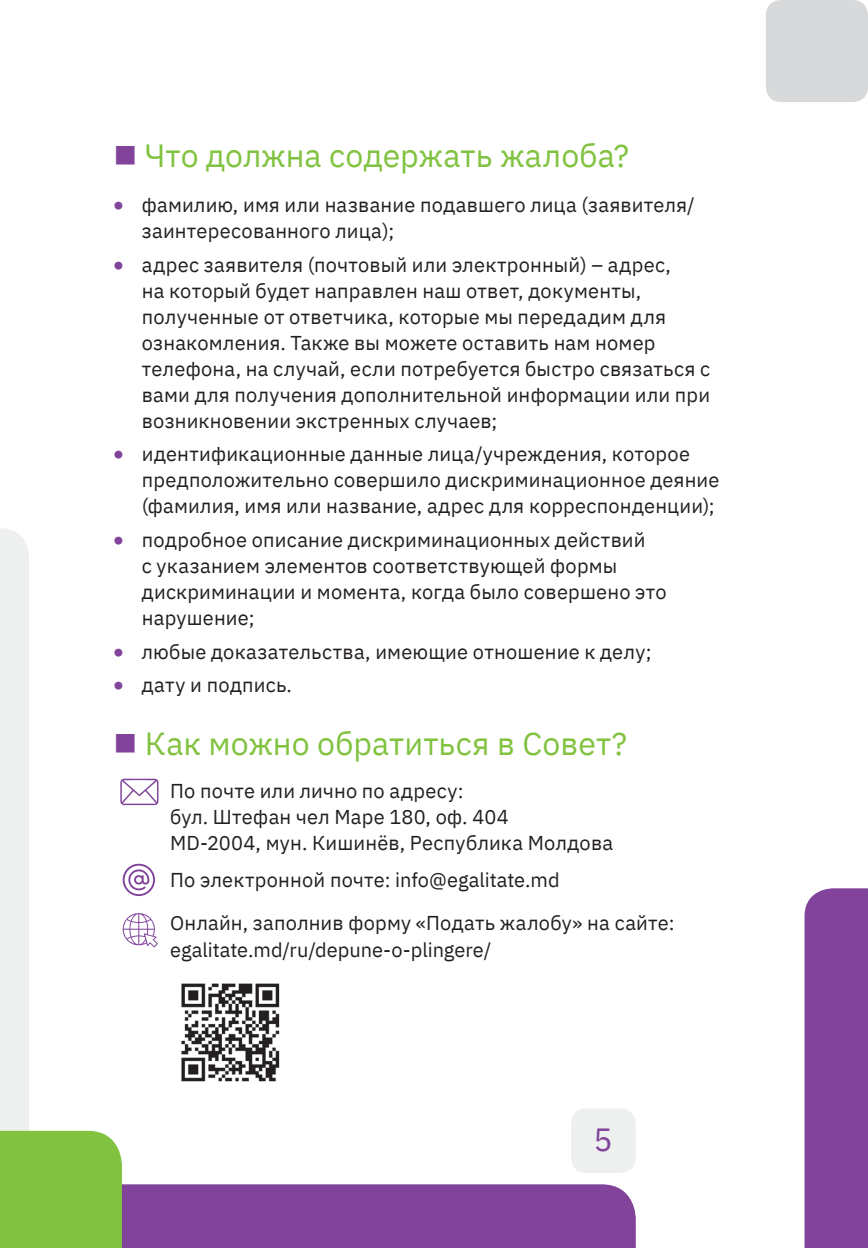
<style>
.page{position:relative;width:868px;height:1248px;background:#fff}
.page>*{position:absolute;margin:0;border:0;box-sizing:border-box;transform-origin:0 0}
.t1{font:32px "IBM Plex Sans";color:#81c340}
.t2{font:32px "IBM Plex Sans";color:#81449a}
.t3{font:20px/26px "IBM Plex Sans";letter-spacing:.01em;color:#231f20}
.s1{color:#81449a}
</style>
<div class="page">
<div style="left:804px;top:888px;width:63px;height:359px;background:#81449a"></div>
<div style="left:765px;top:0;width:102px;height:102px;background:#d8d9da;border-radius:15px"></div>
<svg style="left:0;top:528px;width:635px;height:719px"></svg>
<div style="left:171px;top:972px;width:119px;height:119px;background:#fff"></div>
<img style="left:181px;top:983px;width:99px;height:98px">
<h1 class="t1" style="left:113px;top:131px;width:517px"><span class="s1">■</span> Что должна содержать жалоба?</h1>
<p class="t3" style="left:142px;top:190px;width:554px;text-indent:-28px"><span class="s1">•</span> фамилию, имя или название подавшего лица (заявителя/ заинтересованного лица);</p>
<p class="t3" style="left:142px;top:250px;width:570px;text-indent:-28px"><span class="s1">•</span> адрес заявителя (почтовый или электронный) – адрес,<br>на который будет направлен наш ответ, документы, полученные от ответчика, которые мы передадим для ознакомления. Также вы можете оставить нам номер телефона, на случай, если потребуется быстро связаться с вами для получения дополнительной информации или при возникновении экстренных случаев;</p>
<p class="t3" style="left:142px;top:439px;width:579px;text-indent:-28px"><span class="s1">•</span> идентификационные данные лица/учреждения, которое предположительно совершило дискриминационное деяние (фамилия, имя или название, адрес для корреспонденции);</p>
<p class="t3" style="left:142px;top:525px;width:526px;text-indent:-28px"><span class="s1">•</span> подробное описание дискриминационных действий<br>с указанием элементов соответствующей формы дискриминации и момента, когда было совершено это нарушение;</p>
<p class="t3" style="left:113px;top:637px;width:539px"><span class="s1">•</span> любые доказательства, имеющие отношение к делу;</p>
<p class="t3" style="left:113px;top:670px;width:180px"><span class="s1">•</span> дату и подпись.</p>
<h1 class="t1" style="left:113px;top:719px;width:515px"><span class="s1">■</span> Как можно обратиться в Совет?</h1>
<p class="t3" style="left:170px;top:776px;width:444px">По почте или лично по адресу:<br>бул. Штефан чел Маре 180, оф. 404<br>MD-2004, мун. Кишинёв, Республика Молдова</p>
<p class="t3" style="left:170px;top:857px;width:506px;line-height:43px">По электронной почте: info@egalitate.md<br>Онлайн, заполнив форму «Подать жалобу» на сайте:</p>
<p class="t3" style="left:170px;top:934px;width:322px">egalitate.md/ru/depune-o-plingere/</p>
<h1 class="t2" style="left:593px;top:1114px;width:21px">5</h1>
</div>
